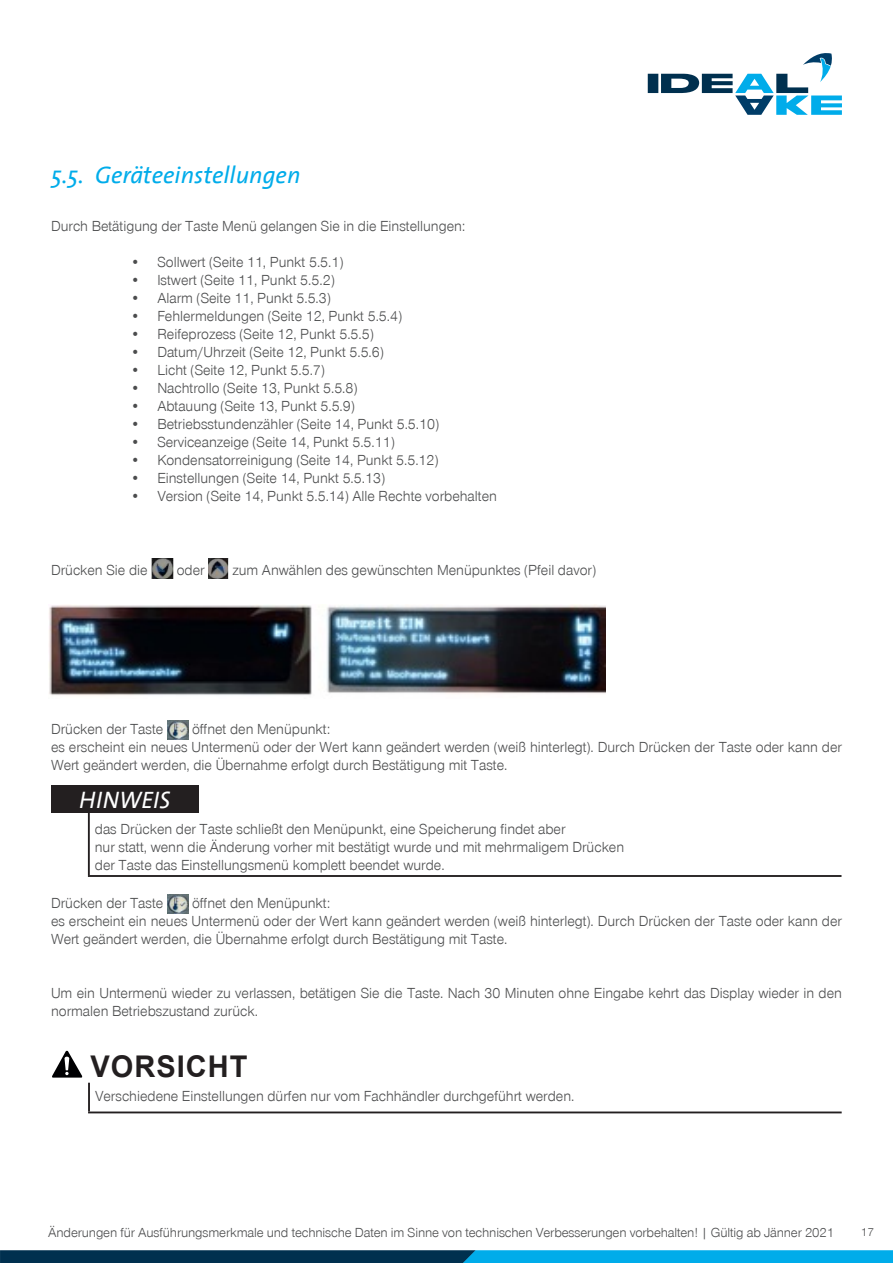
<style>
.page{position:relative;width:893px;height:1263px;background:#fff}
.page>*{position:absolute;margin:0;border:0;box-sizing:border-box;transform-origin:0 0}
.Fließtext{font:700 29.85px "Arial";letter-spacing:.035em;color:#231f20}
.t1{font:italic 24px "The Sans";color:#00acea}
.t2{font:italic 24px "The Sans";color:#fff}
.Fließtext-2{font:15px/18px "Nimbus San Nov";color:#4b4c4d}
.t3{font:13.5px "Nimbus San Nov";letter-spacing:-.01em;color:#4b4c4d}
.t4{font:12.15px "Nimbus San Nov";color:#4b4c4d}
</style>
<div class="page">
<svg style="left:0;top:1250px;width:893px;height:13px;background:#046d9a"></svg>
<svg style="left:648px;top:53px;width:194px;height:62px"></svg>
<img style="left:167px;top:720px;width:21px;height:19px">
<img style="left:167px;top:894px;width:21px;height:19px">
<img style="left:151px;top:558px;width:22px;height:20px">
<img style="left:208px;top:558px;width:21px;height:20px">
<img style="left:49px;top:605px;width:556px;height:91px">
<hr style="left:88px;top:798px;width:2px;height:77px;background:#231f20">
<hr style="left:88px;top:875px;width:753px;height:2px;background:#231f20">
<div style="left:51px;top:785px;width:148px;height:28px;background:#231f20"></div>
<hr style="left:88px;top:1083px;width:2px;height:28px;background:#231f20">
<hr style="left:88px;top:1111px;width:754px;height:2px;background:#231f20">
<svg style="left:52px;top:1051px;width:31px;height:26px"></svg>
<p class="t1" style="left:51px;top:155px;width:251px">5.5. Geräteeinstellungen</p>
<p class="Fließtext-2" style="left:51px;top:217px;width:416px">Durch Betätigung der Taste Menü gelangen Sie in die Einstellungen:</p>
<p class="Fließtext-2" style="left:130px;top:253px;width:215px">• Sollwert (Seite 11, Punkt 5.5.1)</p>
<p class="Fließtext-2" style="left:130px;top:271px;width:206px">• Istwert (Seite 11, Punkt 5.5.2)</p>
<p class="Fließtext-2" style="left:130px;top:289px;width:202px">• Alarm (Seite 11, Punkt 5.5.3)</p>
<p class="Fließtext-2" style="left:130px;top:307px;width:273px">• Fehlermeldungen (Seite 12, Punkt 5.5.4)</p>
<p class="Fließtext-2" style="left:130px;top:325px;width:245px">• Reifeprozess (Seite 12, Punkt 5.5.5)</p>
<p class="Fließtext-2" style="left:130px;top:343px;width:255px">• Datum/Uhrzeit (Seite 12, Punkt 5.5.6)</p>
<p class="Fließtext-2" style="left:130px;top:361px;width:196px">• Licht (Seite 12, Punkt 5.5.7)</p>
<p class="Fließtext-2" style="left:130px;top:379px;width:229px">• Nachtrollo (Seite 13, Punkt 5.5.8)</p>
<p class="Fließtext-2" style="left:130px;top:397px;width:226px">• Abtauung (Seite 13, Punkt 5.5.9)</p>
<p class="Fließtext-2" style="left:130px;top:415px;width:310px">• Betriebsstundenzähler (Seite 14, Punkt 5.5.10)</p>
<p class="Fließtext-2" style="left:130px;top:433px;width:266px">• Serviceanzeige (Seite 14, Punkt 5.5.11)</p>
<p class="Fließtext-2" style="left:130px;top:451px;width:310px">• Kondensatorreinigung (Seite 14, Punkt 5.5.12)</p>
<p class="Fließtext-2" style="left:130px;top:469px;width:256px">• Einstellungen (Seite 14, Punkt 5.5.13)</p>
<p class="Fließtext-2" style="left:130px;top:487px;width:368px">• Version (Seite 14, Punkt 5.5.14) Alle Rechte vorbehalten</p>
<p class="Fließtext-2" style="left:51px;top:561px;width:98px">Drücken Sie die</p>
<p class="Fließtext-2" style="left:177px;top:561px;width:29px">oder</p>
<p class="Fließtext-2" style="left:232px;top:561px;width:365px">zum Anwählen des gewünschten Menüpunktes (Pfeil davor)</p>
<p class="Fließtext-2" style="left:51px;top:720px;width:114px">Drücken der Taste</p>
<p class="Fließtext-2" style="left:192px;top:720px;width:140px">öffnet den Menüpunkt:</p>
<p class="Fließtext-2" style="left:51px;top:738px;width:792px">es erscheint ein neues Untermenü oder der Wert kann geändert werden (weiß hinterlegt). Durch Drücken der Taste oder kann der<br>Wert geändert werden, die Übernahme erfolgt durch Bestätigung mit Taste.</p>
<p class="t2" style="left:79px;top:779px;width:93px">HINWEIS</p>
<p class="Fließtext-2" style="left:95px;top:820px;width:472px">das Drücken der Taste schließt den Menüpunkt, eine Speicherung findet aber</p>
<p class="Fließtext-2" style="left:95px;top:838px;width:531px">nur statt, wenn die Änderung vorher mit bestätigt wurde und mit mehrmaligem Drücken</p>
<p class="Fließtext-2" style="left:95px;top:856px;width:351px">der Taste das Einstellungsmenü komplett beendet wurde.</p>
<p class="Fließtext-2" style="left:51px;top:894px;width:114px">Drücken der Taste</p>
<p class="Fließtext-2" style="left:192px;top:894px;width:140px">öffnet den Menüpunkt:</p>
<p class="Fließtext-2" style="left:51px;top:912px;width:792px">es erscheint ein neues Untermenü oder der Wert kann geändert werden (weiß hinterlegt). Durch Drücken der Taste oder kann der<br>Wert geändert werden, die Übernahme erfolgt durch Bestätigung mit Taste.</p>
<p class="Fließtext-2" style="left:51px;top:984px;width:792px">Um ein Untermenü wieder zu verlassen, betätigen Sie die Taste. Nach 30 Minuten ohne Eingabe kehrt das Display wieder in den normalen Betriebszustand zurück.</p>
<p class="Fließtext" style="left:90px;top:1045px;width:159px">VORSICHT</p>
<p class="Fließtext-2" style="left:95px;top:1087px;width:481px">Verschiedene Einstellungen dürfen nur vom Fachhändler durchgeführt werden.</p>
<p class="t3" style="left:48px;top:1224px;width:787px">Änderungen für Ausführungsmerkmale und technische Daten im Sinne von technischen Verbesserungen vorbehalten! | Gültig ab Jänner 2021</p>
<p class="t4" style="left:861px;top:1225px;width:15px">17</p>
</div>
